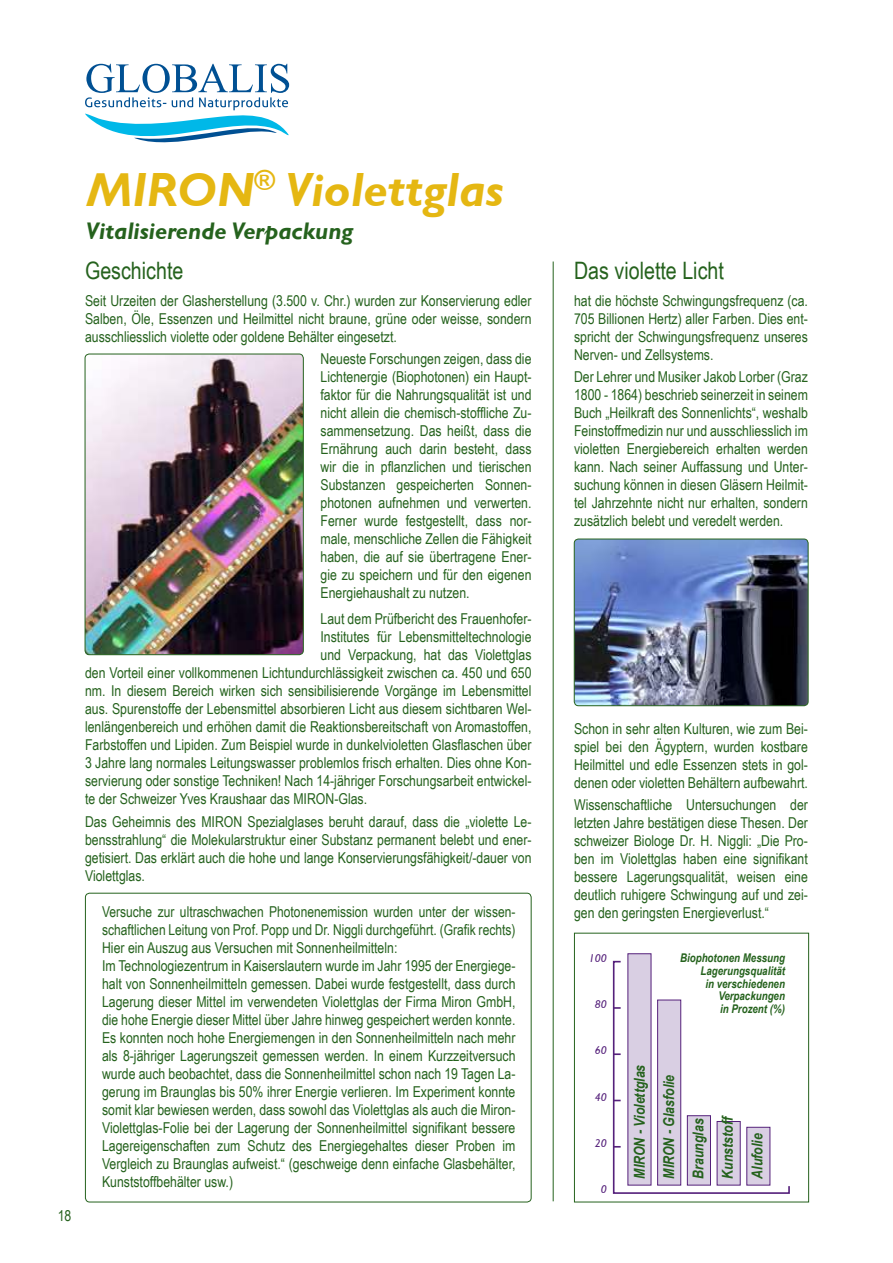
<style>
.page{position:relative;width:893px;height:1263px;background:#fff}
.page>*{position:absolute;margin:0;border:0;box-sizing:border-box;transform-origin:0 0}
.t1{font:italic 700 48px "Gill Sans";color:#e5b712}
.t2{font:24px "Arial Narrow";color:#25621d}
.t3{font:italic 700 24px "Gill Sans";color:#25621d}
.t4{font:15px/18px "Arial Narrow";color:#25621d;text-align:justify}
.t5{font:italic 700 15px/29.4px "Arial Narrow";color:#25621d}
.t6{font:italic 700 12px/12.8px "Arial Narrow";color:#25621d;text-align:right}
.t7{font:italic 11.4px "Gill Sans";color:#55217b}
</style>
<div class="page">
<svg style="left:85px;top:64px;width:204px;height:78px"></svg>
<hr style="left:553px;top:261px;width:1px;height:940px;background:#25621d">
<img style="left:574px;top:539px;width:234px;height:167px">
<div style="left:574px;top:539px;width:234px;height:167px;border:1px solid #25621d;border-radius:4px"></div>
<div style="left:628px;top:953px;width:23px;height:232px;background:#d9cfe3;border:1px solid #55217b"></div>
<svg style="left:612px;top:960px;width:178px;height:234px"></svg>
<div style="left:687px;top:1115px;width:24px;height:70px;background:#d9cfe3;border:1px solid #55217b"></div>
<div style="left:657px;top:1000px;width:24px;height:185px;background:#d9cfe3;border:1px solid #55217b"></div>
<div style="left:717px;top:1121px;width:23px;height:64px;background:#d9cfe3"></div>
<div style="left:746px;top:1127px;width:24px;height:58px;background:#d9cfe3"></div>
<div style="left:574px;top:933px;width:235px;height:269px;border:1px solid #25621d"></div>
<img style="left:85px;top:354px;width:218px;height:301px">
<div style="left:85px;top:354px;width:218px;height:301px;border:1px solid #25621d;border-radius:4px"></div>
<div style="left:85px;top:893px;width:446px;height:309px;border:1px solid #25621d;border-radius:4px"></div>
<p class="t4" style="left:58px;top:1207px;width:15px">18</p>
<h1 class="t1" style="left:87px;top:164px;width:418px">MIrOn<sup>®</sup> Violettglas</h1>
<h2 class="t3" style="left:86px;top:218px;width:270px">Vitalisierende Verpackung</h2>
<h2 class="t2" style="left:85px;top:261px;width:100px">Geschichte</h2>
<p class="t4" style="left:85px;top:292px;width:448px">Seit Urzeiten der Glasherstellung (3.500 v. Chr.) wurden zur Konservierung edler Salben, Öle, Essenzen und Heilmittel nicht braune, grüne oder weisse, sondern ausschliesslich violette oder goldene Behälter eingesetzt.</p>
<p class="t4" style="left:321px;top:351px;width:213px">Neueste Forschungen zeigen, dass die Lichtenergie (Biophotonen) ein Haupt&shy;faktor für die Nahrungsqualität ist und nicht allein die chemisch-stoffliche Zu&shy;sammensetzung. Das heißt, dass die Ernährung auch darin besteht, dass wir die in pflanzlichen und tierischen Substanzen gespeicherten Sonnen&shy;photonen aufnehmen und verwerten.<br>Ferner wurde festgestellt, dass nor&shy;male, menschliche Zellen die Fähigkeit haben, die auf sie übertragene Ener&shy;gie zu speichern und für den eigenen Energiehaushalt zu nutzen.</p>
<p class="t4" style="left:321px;top:611px;width:212px">Laut dem Prüfbericht des Frauenhofer-</p>
<p class="t4" style="left:321px;top:629px;width:212px">Institutes für Lebensmitteltechnologie</p>
<p class="t4" style="left:321px;top:647px;width:212px">und Verpackung, hat das Violettglas</p>
<p class="t4" style="left:85px;top:665px;width:448px">den Vorteil einer vollkommenen Lichtundurchlässigkeit zwischen ca. 450 und 650</p>
<p class="t4" style="left:85px;top:683px;width:448px">nm. In diesem Bereich wirken sich sensibilisierende Vorgänge im Lebensmittel</p>
<p class="t4" style="left:85px;top:701px;width:448px">aus. Spurenstoffe der Lebensmittel absorbieren Licht aus diesem sichtbaren Wel-</p>
<p class="t4" style="left:85px;top:719px;width:448px">lenlängenbereich und erhöhen damit die Reaktionsbereitschaft von Aromastoffen,</p>
<p class="t4" style="left:85px;top:737px;width:448px">Farbstoffen und Lipiden. Zum Beispiel wurde in dunkelvioletten Glasflaschen über</p>
<p class="t4" style="left:85px;top:755px;width:448px">3 Jahre lang normales Leitungswasser problemlos frisch erhalten. Dies ohne Kon-</p>
<p class="t4" style="left:85px;top:773px;width:448px">servierung oder sonstige Techniken! Nach 14-jähriger Forschungsarbeit entwickel-</p>
<p class="t4" style="left:85px;top:791px;width:284px">te der Schweizer Yves Kraushaar das MIRON-Glas.</p>
<p class="t4" style="left:85px;top:813px;width:448px">Das Geheimnis des MIRON Spezialglases beruht darauf, dass die „violette Le&shy;bensstrahlung“ die Molekularstruktur einer Substanz permanent belebt und ener&shy;getisiert. Das erklärt auch die hohe und lange Konservierungsfähigkeit/-dauer von Violettglas.</p>
<h2 class="t2" style="left:574px;top:261px;width:151px">Das violette Licht</h2>
<p class="t4" style="left:574px;top:292px;width:235px">hat die höchste Schwingungsfrequenz (ca.<br>705 Billionen Hertz) aller Farben. Dies ent&shy;spricht der Schwingungsfrequenz unseres Nerven- und Zellsystems.</p>
<p class="t4" style="left:574px;top:369px;width:235px">Der Lehrer und Musiker Jakob Lorber (Graz 1800 - 1864) beschrieb seinerzeit in seinem Buch „Heilkraft des Sonnenlichts“, weshalb Feinstoffmedizin nur und ausschliesslich im violetten Energiebereich erhalten werden kann. Nach seiner Auffassung und Unter&shy;suchung können in diesen Gläsern Heilmit&shy;tel Jahrzehnte nicht nur erhalten, sondern zusätzlich belebt und veredelt werden.</p>
<p class="t4" style="left:574px;top:721px;width:235px">Schon in sehr alten Kulturen, wie zum Bei&shy;spiel bei den Ägyptern, wurden kostbare Heilmittel und edle Essenzen stets in gol&shy;denen oder violetten Behältern aufbewahrt.</p>
<p class="t4" style="left:574px;top:797px;width:235px">Wissenschaftliche Untersuchungen der letzten Jahre bestätigen diese Thesen. Der schweizer Biologe Dr. H. Niggli: „Die Pro&shy;ben im Violettglas haben eine signifikant bessere Lagerungsqualität, weisen eine deutlich ruhigere Schwingung auf und zei-</p>
<p class="t4" style="left:102px;top:904px;width:415px">Versuche zur ultraschwachen Photonenemission wurden unter der wissen-</p>
<p class="t4" style="left:574px;top:905px;width:196px">gen den geringsten Energieverlust.“</p>
<p class="t4" style="left:102px;top:922px;width:415px;text-align:left">schaftlichen Leitung von Prof. Popp und Dr. Niggli durchgeführt. (Grafik rechts)<br>Hier ein Auszug aus Versuchen mit Sonnenheilmitteln:<br>Im Technologiezentrum in Kaiserslautern wurde im Jahr 1995 der Energiege&shy;halt von Sonnenheilmitteln gemessen. Dabei wurde festgestellt, dass durch Lagerung dieser Mittel im verwendeten Violettglas der Firma Miron GmbH, die hohe Energie dieser Mittel über Jahre hinweg gespeichert werden konnte.<br>Es konnten noch hohe Energiemengen in den Sonnenheilmitteln nach mehr als 8-jähriger Lagerungszeit gemessen werden. In einem Kurzzeitversuch wurde auch beobachtet, dass die Sonnenheilmittel schon nach 19 Tagen La&shy;gerung im Braunglas bis 50% ihrer Energie verlieren. Im Experiment konnte somit klar bewiesen werden, dass sowohl das Violettglas als auch die Miron-Violettglas-Folie bei der Lagerung der Sonnenheilmittel signifikant bessere Lagereigenschaften zum Schutz des Energiegehaltes dieser Proben im Vergleich zu Braunglas aufweist.“ (geschweige denn einfache Glasbehälter, Kunststoffbehälter usw.)</p>
<p class="t6" style="left:680px;top:953px;width:106px">Biophotonen Messung<br>Lagerungsqualität<br>in verschiedenen<br>Verpackungen<br>in Prozent (%)</p>
<p class="t7" style="left:589px;top:951px;width:19px">100</p>
<p class="t7" style="left:595px;top:997px;width:13px">80</p>
<p class="t7" style="left:595px;top:1044px;width:13px">60</p>
<p class="t5" style="left:626px;top:1179px;width:115px;rotate:-90deg">MIRON - Violettglas</p>
<p class="t5" style="left:656px;top:1179px;width:105px;rotate:-90deg">MIRON - Glasfolie<br>Braunglas<br>Kunststoff<br>Alufolie</p>
<p class="t7" style="left:595px;top:1090px;width:13px">40</p>
<p class="t7" style="left:595px;top:1136px;width:13px">20</p>
<p class="t7" style="left:601px;top:1182px;width:7px">0</p>
</div>
